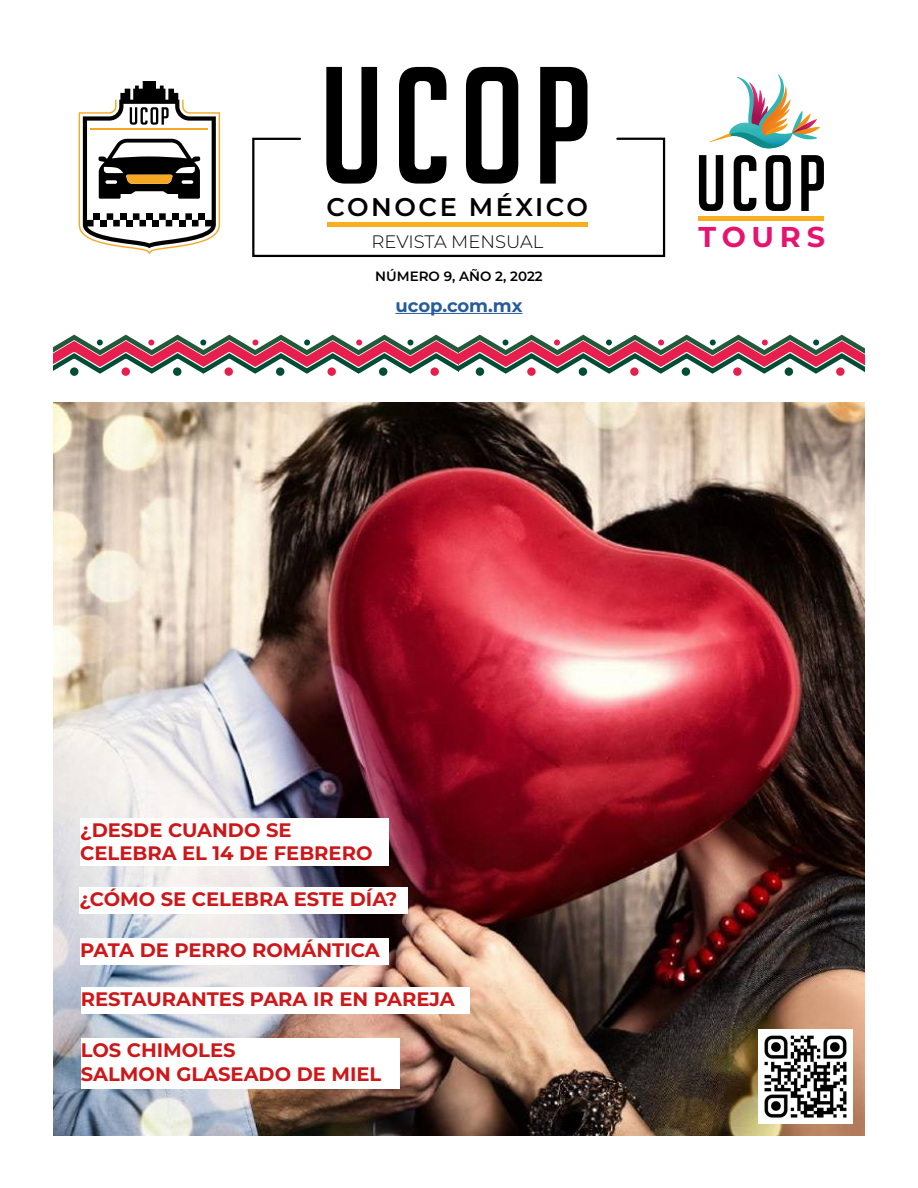
<style>
.page{position:relative;width:918px;height:1188px;background:#fff}
.page>*{position:absolute;margin:0;border:0;box-sizing:border-box;transform-origin:0 0}
.t1{font:700 28.65px "Montserrat";letter-spacing:.2em;color:#e61370}
.t2{font:600 25.5px "Montserrat";letter-spacing:.1em;color:#000}
.t3{font:700 19.5px/23.4px "Montserrat";color:#cd1719}
.t4{font:300 18px "Montserrat";color:#000}
.t5{font:700 18px "Montserrat";color:#275b9b}
.t6{font:600 13.5px "Montserrat";color:#000}
</style>
<div class="page">
<img style="left:53px;top:403px;width:811px;height:732px">
<hr style="left:699px;top:216px;width:125px;height:4px;background:#f9ae20">
<svg style="left:699px;top:74px;width:125px;height:137px"></svg>
<svg style="left:79px;top:81px;width:141px;height:173px"></svg>
<div style="left:80px;top:938px;width:309px;height:27px;background:#fff"></div>
<div style="left:80px;top:818px;width:309px;height:47px;background:#fff"></div>
<div style="left:81px;top:1039px;width:319px;height:50px;background:#fff"></div>
<svg style="left:53px;top:334px;width:811px;height:42px"></svg>
<hr style="left:395px;top:313px;width:128px;height:1px;background:#275b9b">
<img style="left:758px;top:1030px;width:94px;height:93px">
<div style="left:81px;top:988px;width:389px;height:26px;background:#fff"></div>
<svg style="left:326px;top:67px;width:51px;height:70px"></svg>
<svg style="left:399px;top:67px;width:47px;height:70px"></svg>
<svg style="left:466px;top:67px;width:52px;height:70px"></svg>
<svg style="left:540px;top:67px;width:47px;height:70px"></svg>
<svg style="left:252px;top:137px;width:414px;height:121px"></svg>
<div style="left:327px;top:222px;width:260px;height:5px;background:#f9ae20"></div>
<div style="left:79px;top:887px;width:329px;height:27px;background:#fff"></div>
<h2 class="t2" style="left:326px;top:188px;width:263px">CONOCE MÉXICO</h2>
<p class="t4" style="left:372px;top:230px;width:173px">REVISTA MENSUAL</p>
<p class="t6" style="left:375px;top:267px;width:169px">NÚMERO 9, AÑO 2, 2022</p>
<p class="t5" style="left:395px;top:293px;width:129px">ucop.com.mx</p>
<h1 class="t1" style="left:699px;top:217px;width:128px">TOURS</h1>
<p class="t3" style="left:80px;top:817px;width:294px">¿DESDE CUANDO SE<br>CELEBRA EL 14 DE FEBRERO</p>
<p class="t3" style="left:79px;top:886px;width:319px">¿CÓMO SE CELEBRA ESTE DÍA?</p>
<p class="t3" style="left:80px;top:937px;width:301px">PATA DE PERRO ROMÁNTICA</p>
<p class="t3" style="left:81px;top:987px;width:375px">RESTAURANTES PARA IR EN PAREJA</p>
<p class="t3" style="left:81px;top:1038px;width:302px">LOS CHIMOLES<br>SALMON GLASEADO DE MIEL</p>
</div>
